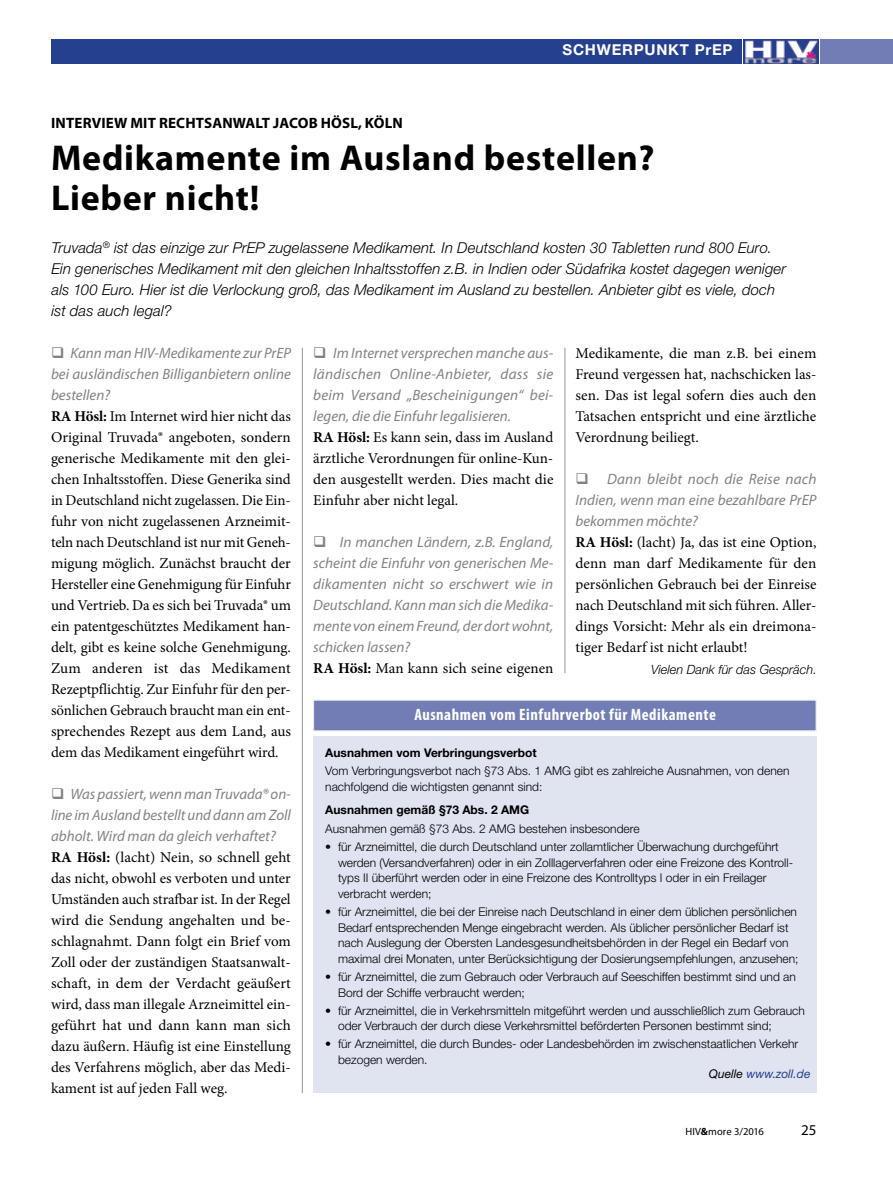
<style>
.page{position:relative;width:893px;height:1191px;background:#fff}
.page>*{position:absolute;margin:0;border:0;box-sizing:border-box;transform-origin:0 0}
.t1{font:700 36px/40.5px "Myriad Pro";letter-spacing:.02em;color:#000}
.t2{font:700 condensed 16.5px "Myriad Pro";letter-spacing:.03em;color:#fff}
.t3{font:15px/21px "Minion Pro";color:#000;text-align:justify}
.t4{font:italic 15px/21px "Myriad Pro";color:#808285;text-align:justify}
.t5{font:italic 300 15px/21px "Helvetica Neue";letter-spacing:.005em;color:#000}
.t6{font:700 15px "Myriad Pro";letter-spacing:.01em;color:#000}
.t7{font:700 15px "Helvetica Neue";letter-spacing:.05em;color:#fff}
.t8{font:15px "Myriad Pro";color:#000}
.t9{font:italic 300 12.75px "Helvetica Neue";color:#000}
.t10{font:300 12px/15.8px "Helvetica Neue";color:#000}
.t11{font:700 12px "Helvetica Neue";color:#000}
.t12{font:italic 12px "Helvetica Neue";color:#25408f}
.t13{font:10.5px "Myriad Pro";letter-spacing:.01em;color:#000}
.s1{font-weight:700}
.s2{color:#000}
</style>
<div class="page">
<div style="left:51px;top:39px;width:690px;height:25px;background:#25408f"></div>
<img style="left:744px;top:39px;width:74px;height:25px">
<div style="left:821px;top:39px;width:72px;height:25px;background:#737db5"></div>
<div style="left:313px;top:736px;width:503px;height:357px;background:#e0e3f0"></div>
<div style="left:313px;top:700px;width:503px;height:31px;background:#737db5;border:1px solid #e7ebef"></div>
<hr style="left:565px;top:348px;width:1px;height:325px;background:#939598">
<hr style="left:302px;top:348px;width:1px;height:745px;background:#939598">
<p class="t7" style="left:563px;top:40px;width:160px">Schwerpunkt PrEP</p>
<p class="t6" style="left:51px;top:113px;width:353px">Interview mit Rechtsanwalt Jacob Hösl, Köln</p>
<h1 class="t1" style="left:51px;top:136px;width:605px">Medikamente im Ausland bestellen?<br>Lieber nicht!</h1>
<p class="t5" style="left:51px;top:237px;width:736px">Truvada<sup>®</sup> ist das einzige zur PrEP zugelassene Medikament. In Deutschland kosten 30 Tabletten rund 800 Euro.<br>Ein generisches Medikament mit den gleichen Inhaltsstoffen z.B. in Indien oder Südafrika kostet dagegen weniger als 100 Euro. Hier ist die Verlockung groß, das Medikament im Ausland zu bestellen. Anbieter gibt es viele, doch ist das auch legal?</p>
<p class="t4" style="left:51px;top:342px;width:241px;text-indent:20px">Kann manHIV-Medikamente zur PrEP bei ausländischen Billiganbietern online bestellen?</p>
<p class="t3" style="left:51px;top:406px;width:242px"><span class="s1">RA Hösl:</span> Im Internet wird hier nicht das Original Truvada® angeboten, sondern generische Medikamente mit den glei&shy;chen Inhaltsstoffen. Diese Generika sind in Deutschland nicht zugelassen. Die Ein&shy;fuhr von nicht zugelassenen Arzneimit&shy;teln nach Deutschland ist nur mit Geneh&shy;migung möglich. Zunächst braucht der Hersteller eine Genehmigung für Einfuhr und Vertrieb. Da es sich bei Truvada® um ein patentgeschütztes Medikament han&shy;delt, gibt es keine solche Genehmigung.<br>Zum anderen ist das Medikament Rezeptpflichtig. Zur Einfuhr für den per&shy;sönlichen Gebrauch braucht man ein ent&shy;sprechendes Rezept aus dem Land, aus dem das Medikament eingeführt wird.</p>
<p class="t4" style="left:51px;top:783px;width:241px;text-indent:19px">Was passiert, wenn man Truvada® on&shy;line im Ausland bestellt und dann am Zoll abholt. Wird man da gleich verhaftet?</p>
<p class="t3" style="left:51px;top:847px;width:241px"><span class="s1">RA Hösl:</span> (lacht) Nein, so schnell geht das nicht, obwohl es verboten und unter Umständen auch strafbar ist. In der Regel wird die Sendung angehalten und be&shy;schlagnahmt. Dann folgt ein Brief vom Zoll oder der zuständigen Staatsanwalt&shy;schaft, in dem der Verdacht geäußert wird, dass man illegale Arzneimittel ein&shy;geführt hat und dann kann man sich dazu äußern. Häufig ist eine Einstellung des Verfahrens möglich, aber das Medi&shy;kament ist auf jeden Fall weg.</p>
<p class="t4" style="left:313px;top:342px;width:242px;text-indent:20px">Im Internet versprechen manche aus&shy;ländischen Online-Anbieter, dass sie beim Versand „Bescheinigungen“ bei&shy;legen, die die Einfuhr legalisieren.</p>
<p class="t3" style="left:313px;top:427px;width:242px"><span class="s1">RA Hösl:</span> Es kann sein, dass im Ausland ärztliche Verordnungen für online-Kun&shy;den ausgestellt werden. Dies macht die Einfuhr aber nicht legal.</p>
<p class="t4" style="left:313px;top:531px;width:242px;text-indent:27px">In manchen Ländern, z.B. England, scheint die Einfuhr von generischen Me&shy;dikamenten nicht so erschwert wie in Deutschland. Kann man sich die Medika&shy;mente von einem Freund, der dort wohnt, schicken lassen?</p>
<p class="t3" style="left:313px;top:658px;width:242px"><span class="s1">RA Hösl:</span> Man kann sich seine eigenen</p>
<p class="t3" style="left:575px;top:343px;width:242px">Medikamente, die man z.B. bei einem Freund vergessen hat, nachschicken las&shy;sen. Das ist legal sofern dies auch den Tatsachen entspricht und eine ärztliche Verordnung beiliegt.</p>
<p class="t4" style="left:575px;top:468px;width:242px;text-indent:32px">Dann bleibt noch die Reise nach Indien, wenn man eine bezahlbare PrEP bekommen möchte?</p>
<p class="t3" style="left:575px;top:532px;width:242px"><span class="s1">RA Hösl:</span> (lacht) Ja, das ist eine Option, denn man darf Medikamente für den persönlichen Gebrauch bei der Einreise nach Deutschland mit sich führen. Aller&shy;dings Vorsicht: Mehr als ein dreimona&shy;tiger Bedarf ist nicht erlaubt!</p>
<p class="t9" style="left:651px;top:661px;width:167px">Vielen Dank für das Gespräch.</p>
<p class="t2" style="left:414px;top:704px;width:303px">Ausnahmen vom Einfuhrverbot für Medikamente</p>
<p class="t11" style="left:325px;top:745px;width:213px">Ausnahmen vom Verbringungsverbot</p>
<p class="t10" style="left:325px;top:763px;width:466px">Vom Verbringungsverbot nach §73 Abs. 1 AMG gibt es zahlreiche Ausnahmen, von denen nachfolgend die wichtigsten genannt sind:</p>
<p class="t11" style="left:325px;top:802px;width:205px">Ausnahmen gemäß §73 Abs. 2 AMG</p>
<p class="t10" style="left:325px;top:820px;width:316px">Ausnahmen gemäß §73 Abs. 2 AMG bestehen insbesondere</p>
<p class="t10" style="left:338px;top:838px;width:457px;text-indent:-13px">• für Arzneimittel, die durch Deutschland unter zollamtlicher Überwachung durchgeführt werden (Versandverfahren) oder in ein Zolllagerverfahren oder eine Freizone des Kontroll&shy;typs II überführt werden oder in eine Freizone des Kontrolltyps I oder in ein Freilager verbracht werden;</p>
<p class="t10" style="left:338px;top:903px;width:462px;text-indent:-13px">• für Arzneimittel, die bei der Einreise nach Deutschland in einer dem üblichen persönlichen Bedarf entsprechenden Menge eingebracht werden. Als üblicher persönlicher Bedarf ist nach Auslegung der Obersten Landesgesundheitsbehörden in der Regel ein Bedarf von maximal drei Monaten, unter Berücksichtigung der Dosierungsempfehlungen, anzusehen;</p>
<p class="t10" style="left:338px;top:968px;width:459px;text-indent:-13px">• für Arzneimittel, die zum Gebrauch oder Verbrauch auf Seeschiffen bestimmt sind und an<br>Bord der Schiffe verbraucht werden;</p>
<p class="t10" style="left:338px;top:1002px;width:468px;text-indent:-13px">• für Arzneimittel, die in Verkehrsmitteln mitgeführt werden und ausschließlich zum Gebrauch oder Verbrauch der durch diese Verkehrsmittel beförderten Personen bestimmt sind;</p>
<p class="t10" style="left:338px;top:1036px;width:462px;text-indent:-13px">• für Arzneimittel, die durch Bundes- oder Landesbehörden im zwischenstaatlichen Verkehr bezogen werden.</p>
<p class="t12" style="left:709px;top:1066px;width:103px"><span class="s2">Quelle</span> www.zoll.de</p>
<p class="t13" style="left:685px;top:1125px;width:80px">HIV<span class="s1">&amp;</span>more 3/2016</p>
<p class="t8" style="left:801px;top:1120px;width:17px">25</p>
</div>
